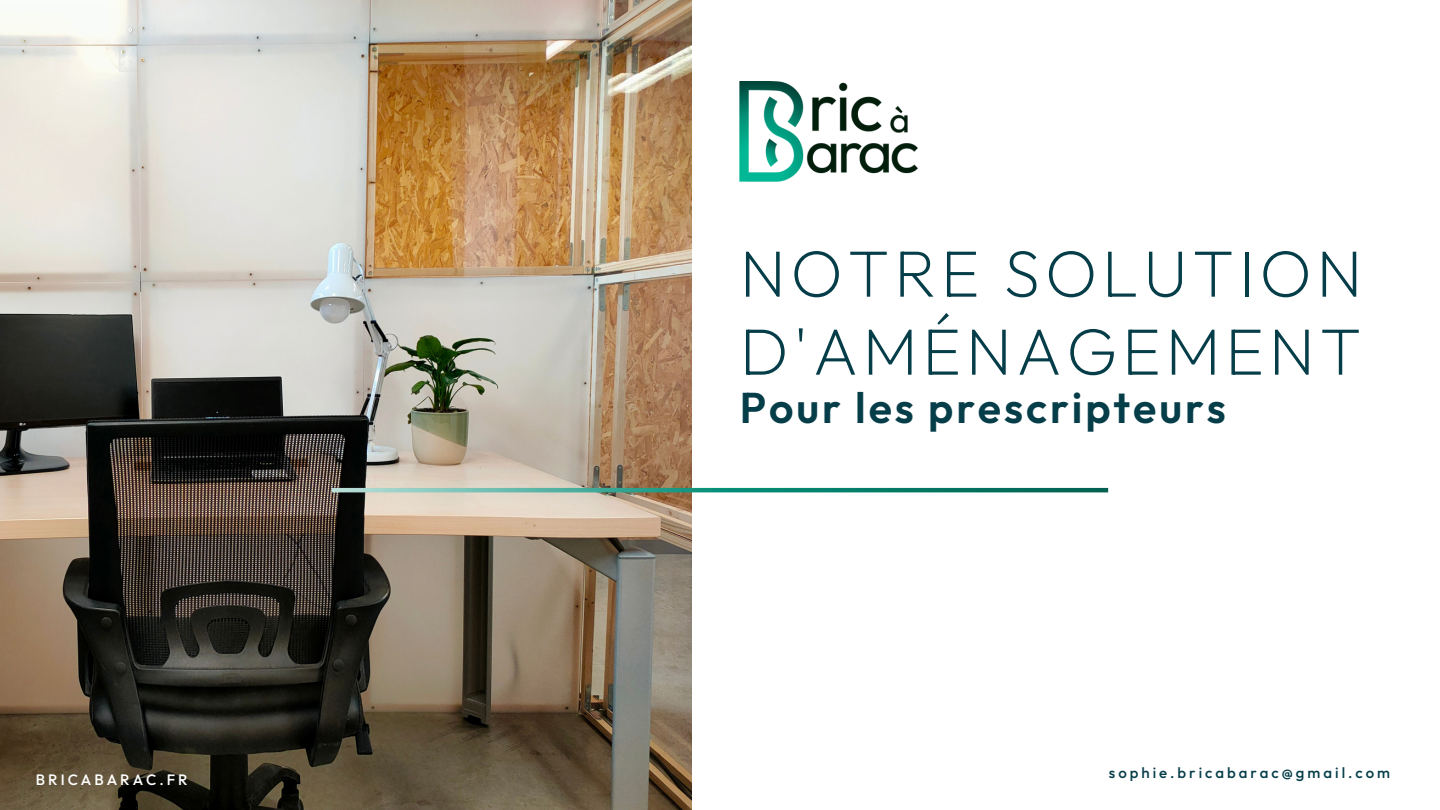
<style>
.page{position:relative;width:1440px;height:810px;background:#fff}
.page>*{position:absolute;margin:0;border:0;box-sizing:border-box;transform-origin:0 0}
.t1{font:200 66px "Outfit";letter-spacing:.07em;color:#053d49}
.t2{font:600 43px "Outfit";letter-spacing:.07em;color:#053d49}
.t3{font:500 15px "Outfit";letter-spacing:.2em;color:#053d49}
.t4{font:500 15px "Outfit";letter-spacing:.2em;color:#fff}
</style>
<div class="page">
<img style="left:0;top:0;width:692px;height:810px">
<img style="left:740px;top:81px;width:178px;height:101px">
<svg style="left:332px;top:488px;width:776px;height:4px;background:#319786"></svg>
<p class="t4" style="left:36px;top:770px;width:153px">BRICABARAC.FR</p>
<p class="t1" style="left:740px;top:231px;width:624px">NOTRE SOLUTION</p>
<p class="t1" style="left:740px;top:309px;width:623px">D'AMÉNAGEMENT</p>
<p class="t2" style="left:740px;top:380px;width:487px">Pour les prescripteurs</p>
<p class="t3" style="left:1109px;top:763px;width:283px">sophie.bricabarac@gmail.com</p>
</div>
